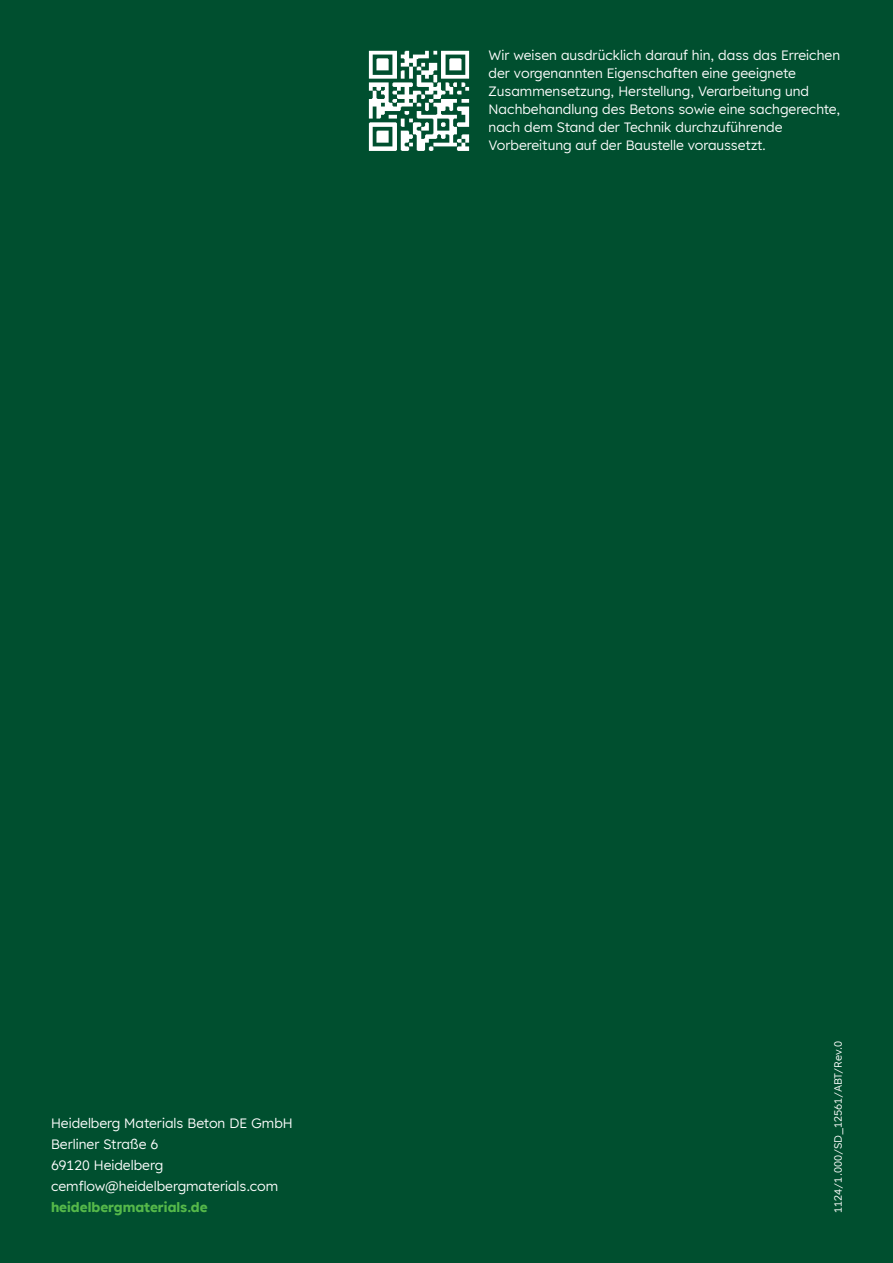
<style>
.page{position:relative;width:893px;height:1263px;background:#004f2f}
.page>*{position:absolute;margin:0;border:0;box-sizing:border-box;transform-origin:0 0}
.t1{font:13.5px/18px "Lexend HM";color:#fff}
.t2{font:700 13.5px "Lexend HM";color:#55b94a}
.t3{font:10.5px "Lexend HM";color:#fff}
</style>
<div class="page">
<img style="left:368px;top:50px;width:102px;height:101px">
<p class="t1" style="left:489px;top:46px;width:353px">Wir weisen ausdrücklich darauf hin, dass das Erreichen der vorgenannten Eigenschaften eine geeignete Zusammensetzung, Herstellung, Verarbeitung und Nachbehandlung des Betons sowie eine sachgerechte, nach dem Stand der Technik durchzuführende Vorbereitung auf der Baustelle voraussetzt.</p>
<p class="t1" style="left:51px;top:1112px;width:243px;line-height:21px">Heidelberg Materials Beton DE GmbH<br>Berliner Straße 6<br>69120 Heidelberg cemflow@heidelbergmaterials.com</p>
<p class="t2" style="left:51px;top:1196px;width:158px">heidelbergmaterials.de</p>
<p class="t3" style="left:830px;top:1213px;width:173px;rotate:-90deg">1124/1.000/SD_12561/ABT/Rev.0</p>
</div>
